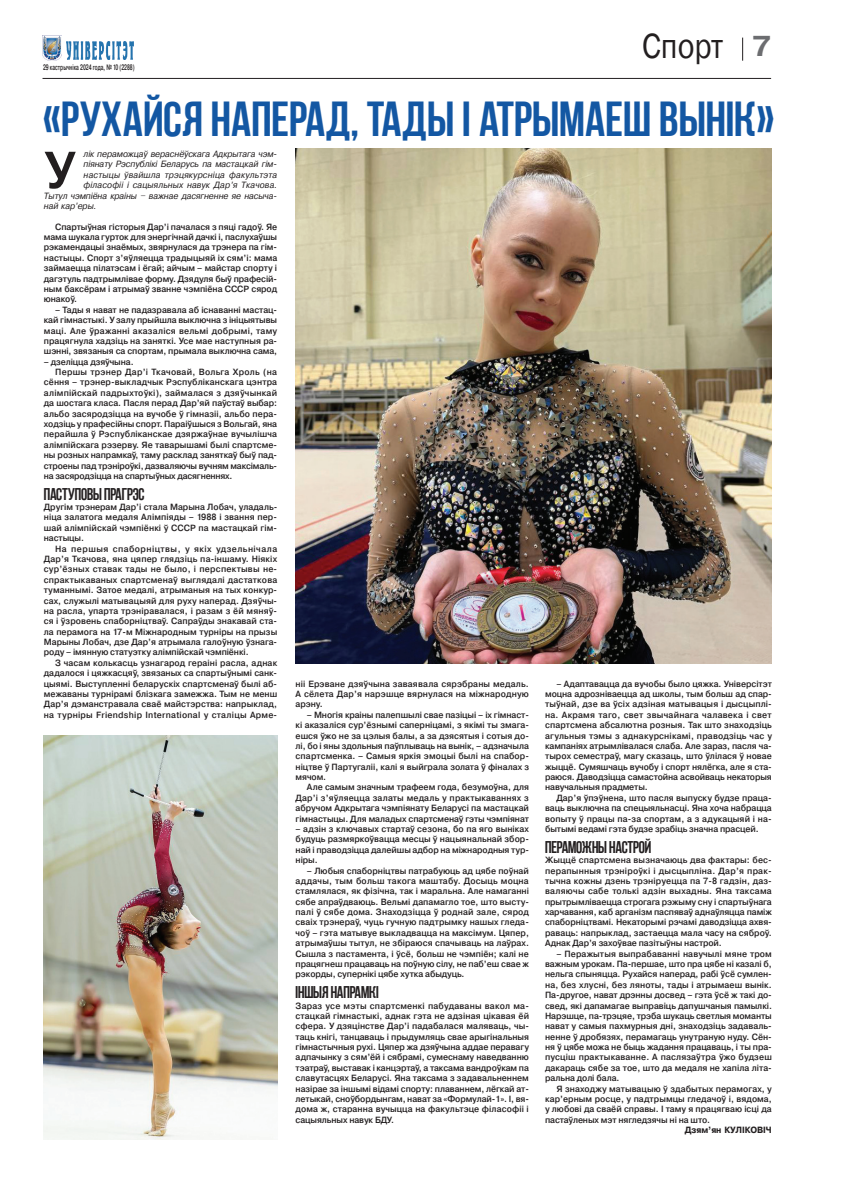
<style>
.page{position:relative;width:842px;height:1191px;background:#fff}
.page>*{position:absolute;margin:0;border:0;box-sizing:border-box;transform-origin:0 0}
.t1{font:500 52px "Pragmatica";color:#231f20}
.t2{font:49px "AA Bebas Neue";letter-spacing:.01em;color:#1357a3}
.t3{font:36px "Franklin Gothic";color:#231f20;scale:.9 1}
.t4{font:28.6px "Pragmatica Bold Cyrillic";color:#6c6d70}
.t5{font:17px "AA Bebas Neue";letter-spacing:-.01em;color:#231f20;scale:.95 1}
.t6{font:500 9px/10.4px "Pragmatica";letter-spacing:-.005em;color:#231f20;text-align:justify;scale:.95 1}
.t7{font:9px "Pragmatica Italic Cyrillic";letter-spacing:-.01em;color:#231f20;scale:.95 1}
.t8{font:500 9px "Pragmatica";letter-spacing:.02em;color:#231f20;scale:.95 1}
.t9{font:500 9px "Pragmatica";letter-spacing:.015em;color:#231f20;scale:.95 1}
.t10{font:500 9px "Pragmatica";letter-spacing:.025em;color:#231f20;scale:.95 1}
.t11{font:9px "Pragmatica Italic Cyrillic";letter-spacing:.01em;color:#231f20;scale:.95 1}
.t12{font:9px "Pragmatica Italic Cyrillic";letter-spacing:.02em;color:#231f20;scale:.95 1}
.t13{font:9px "Pragmatica Bold Cyrillic";letter-spacing:-.01em;color:#231f20;scale:.95 1}
.t14{font:500 8px "Pragmatica";color:#231f20;scale:.6 1}
</style>
<div class="page">
<hr style="left:43px;top:78px;width:728px;height:1px;background:#231f20">
<img style="left:43px;top:35px;width:19px;height:26px">
<img style="left:67px;top:42px;width:66px;height:17px">
<svg style="left:742px;top:38px;width:1px;height:23px"></svg>
<img style="left:296px;top:149px;width:475px;height:514px">
<img style="left:43px;top:735px;width:234px;height:404px">
<p class="t14" style="left:43px;top:62px;width:154px">29 кастрычніка 2024 года, № 10 (2288)</p>
<h3 class="t3" style="left:642px;top:24px;width:91px">Спорт</h3>
<h3 class="t4" style="left:752px;top:31px;width:20px">7</h3>
<h2 class="t2" style="left:43px;top:91px;width:732px">«Рухайся наперад, тады і атрымаеш вынік»</h2>
<p class="t7" style="left:84px;top:149px;width:205px">лік пераможцаў вераснёўскага Адкрытага чэм-</p>
<p class="t7" style="left:84px;top:160px;width:205px">піянату Рэспублікі Беларусь па мастацкай гім-</p>
<p class="t12" style="left:84px;top:170px;width:205px">настыцы ўвайшла трэцякурсніца факультэта</p>
<p class="t11" style="left:84px;top:180px;width:205px">філасофіі і сацыяльных навук Дар’я Ткачова.</p>
<p class="t7" style="left:44px;top:191px;width:247px">Тытул чэмпіёна краіны – важнае дасягненне яе насыча-</p>
<p class="t7" style="left:44px;top:201px;width:57px">най кар’еры.</p>
<p class="t6" style="left:44px;top:221px;width:247px;text-indent:11px">Спартыўная гісторыя Дар’і пачалася з пяці гадоў. Яе мама шукала гурток для энергічнай дачкі і, паслухаўшы рэкамендацыі знаёмых, звярнулася да трэнера па гім&shy;настыцы. Спорт з’яўляецца традыцыяй іх сям’і: мама займаецца пілатэсам і ёгай; айчым – майстар спорту і дагэтуль падтрымлівае форму. Дзядуля быў прафесій&shy;ным баксёрам і атрымаў званне чэмпіёна СССР сярод юнакоў.</p>
<p class="t6" style="left:44px;top:304px;width:247px;text-indent:11px">– Тады я нават не падазравала аб існаванні мастац&shy;кай гімнастыкі. У залу прыйшла выключна з ініцыятывы маці. Але ўражанні аказаліся вельмі добрымі, таму працягнула хадзіць на заняткі. Усе мае наступныя ра&shy;шэнні, звязаныя са спортам, прымала выключна сама,</p>
<p class="t6" style="left:44px;top:356px;width:96px">– дзеліцца дзяўчына.</p>
<p class="t10" style="left:55px;top:366px;width:235px">Першы трэнер Дар’і Ткачовай, Вольга Хроль (на</p>
<p class="t6" style="left:44px;top:377px;width:247px">сёння – трэнер-выкладчык Рэспубліканскага цэнтра</p>
<p class="t8" style="left:44px;top:387px;width:247px">алімпійскай падрыхтоўкі), займалася з дзяўчынкай</p>
<p class="t6" style="left:44px;top:398px;width:247px">да шостага класа. Пасля перад Дар’яй паўстаў выбар:</p>
<p class="t6" style="left:44px;top:408px;width:247px">альбо засяродзіцца на вучобе ў гімназіі, альбо пера-</p>
<p class="t6" style="left:44px;top:418px;width:247px">ходзіць у прафесійны спорт. Параіўшыся з Вольгай, яна</p>
<p class="t9" style="left:44px;top:428px;width:247px">перайшла ў Рэспубліканскае дзяржаўнае вучылішча</p>
<p class="t6" style="left:44px;top:439px;width:247px">алімпійскага рэзерву. Яе таварышамі былі спартсме-</p>
<p class="t6" style="left:44px;top:450px;width:246px">ны розных напрамкаў, таму расклад заняткаў быў пад-</p>
<p class="t6" style="left:44px;top:460px;width:247px">строены пад трэніроўкі, дазваляючы вучням максімаль-</p>
<p class="t6" style="left:44px;top:470px;width:200px">на засяродзіцца на спартыўных дасягненнях.</p>
<h3 class="t5" style="left:44px;top:484px;width:107px">Паступовы прагрэс</h3>
<p class="t6" style="left:44px;top:501px;width:247px;text-align:left">Другім трэнерам Дар’і стала Марына Лобач, уладаль&shy;ніца залатога медаля Алімпіяды – 1988 і звання пер&shy;шай алімпійскай чэмпіёнкі ў СССР па мастацкай гім&shy;настыцы.</p>
<p class="t6" style="left:44px;top:543px;width:247px;text-indent:11px">На першыя спаборніцтвы, у якіх удзельнічала Дар’я Ткачова, яна цяпер глядзіць па-іншаму. Ніякіх сур’ёзных ставак тады не было, і перспектывы не&shy;спрактыкаваных спартсменаў выглядалі дастаткова туманнымі. Затое медалі, атрыманыя на тых конкур&shy;сах, служылі матывацыяй для руху наперад. Дзяўчы&shy;на расла, упарта трэніравалася, і разам з ёй мяняў&shy;ся і ўзровень спаборніцтваў. Сапраўды знакавай ста&shy;ла перамога на 17-м Міжнародным турніры на прызы Марыны Лобач, дзе Дар’я атрымала галоўную ўзнага&shy;роду – імянную статуэтку алімпійскай чэмпіёнкі.</p>
<p class="t6" style="left:44px;top:657px;width:247px;text-indent:11px">З часам колькасць узнагарод гераіні расла, аднак дадалося і цяжкасцяў, звязаных са спартыўнымі санк&shy;цыямі. Выступленні беларускіх спартсменаў былі аб&shy;межаваны турнірамі блізкага замежжа. Тым не менш Дар’я дэманстравала сваё майстэрства: напрыклад, на турніры Friendship International у сталіцы Арме-</p>
<h1 class="t1" style="left:44px;top:137px;width:33px">У</h1>
<p class="t6" style="left:296px;top:678px;width:247px">ніі Ерэване дзяўчына заваявала сярэбраны медаль.<br>А сёлета Дар’я нарэшце вярнулася на міжнародную арэну.</p>
<p class="t6" style="left:296px;top:709px;width:247px;text-indent:11px">– Многія краіны палепшылі свае пазіцыі – іх гімнаст&shy;кі аказаліся сур’ёзнымі саперніцамі, з якімі ты змага&shy;ешся ўжо не за цэлыя балы, а за дзясятыя і сотыя до&shy;лі, бо і яны здольныя паўплываць на вынік, – адзначыла спартсменка. – Самыя яркія эмоцыі былі на спабор&shy;ніцтве ў Партугаліі, калі я выйграла золата ў фіналах з мячом.</p>
<p class="t6" style="left:296px;top:782px;width:247px;text-indent:11px">Але самым значным трафеем года, безумоўна, для Дар’і з’яўляецца залаты медаль у практыкаваннях з абручом Адкрытага чэмпіянату Беларусі па мастацкай гімнастыцы. Для маладых спартсменаў гэты чэмпіянат</p>
<p class="t6" style="left:296px;top:823px;width:247px">– адзін з ключавых стартаў сезона, бо па яго выніках будуць размяркоўвацца месцы ў нацыянальнай збор&shy;най і праводзіцца далейшы адбор на міжнародныя тур&shy;ніры.</p>
<p class="t6" style="left:296px;top:865px;width:247px;text-indent:11px">– Любыя спаборніцтвы патрабуюць ад цябе поўнай аддачы, тым больш такога маштабу. Досыць моцна стамлялася, як фізічна, так і маральна. Але намаганні сябе апраўдваюць. Вельмі дапамагло тое, што высту&shy;палі ў сябе дома. Знаходзіцца ў роднай зале, сярод сваіх трэнераў, чуць гучную падтрымку нашых гледа&shy;чоў – гэта матывуе выкладвацца на максімум. Цяпер, атрымаўшы тытул, не збіраюся спачываць на лаўрах.<br>Сышла з пастамента, і ўсё, больш не чэмпіён; калі не працягнеш працаваць на поўную сілу, не паб’еш свае ж рэкорды, супернікі цябе хутка абыдуць.</p>
<h3 class="t5" style="left:296px;top:982px;width:89px">Іншыя напрамкі</h3>
<p class="t6" style="left:296px;top:1000px;width:247px">Зараз усе мэты спартсменкі пабудаваны вакол ма&shy;стацкай гімнастыкі, аднак гэта не адзіная цікавая ёй сфера. У дзяцінстве Дар’і падабалася маляваць, чы&shy;таць кнігі, танцаваць і прыдумляць свае арыгінальныя гімнастычныя рухі. Цяпер жа дзяўчына аддае перавагу адпачынку з сям’ёй і сябрамі, сумеснаму наведванню тэатраў, выставак і канцэртаў, а таксама вандроўкам па славутасцях Беларусі. Яна таксама з задавальненнем назірае за іншымі відамі спорту: плаваннем, лёгкай ат&shy;летыкай, сноўбордынгам, нават за «Формулай-1». І, вя&shy;дома ж, старанна вучыцца на факультэце філасофіі і сацыяльных навук БДУ.</p>
<p class="t6" style="left:545px;top:678px;width:240px;text-indent:11px">– Адаптавацца да вучобы было цяжка. Універсітэт моцна адрозніваецца ад школы, тым больш ад спар&shy;тыўнай, дзе ва ўсіх адзіная матывацыя і дысцыплі&shy;на. Акрамя таго, свет звычайнага чалавека і свет спартсмена абсалютна розныя. Так што знаходзіць агульныя тэмы з аднакурснікамі, праводзіць час у кампаніях атрымлівалася слаба. Але зараз, пасля ча&shy;тырох семестраў, магу сказаць, што ўлілася ў новае жыццё. Сумяшчаць вучобу і спорт нялёгка, але я ста&shy;раюся. Даводзіцца самастойна асвойваць некаторыя навучальныя прадметы.</p>
<p class="t6" style="left:545px;top:792px;width:240px;text-indent:11px">Дар’я ўпэўнена, што пасля выпуску будзе праца&shy;ваць выключна па спецыяльнасці. Яна хоча набрацца вопыту ў працы па-за спортам, а з адукацыяй і на&shy;бытымі ведамі гэта будзе зрабіць значна прасцей.</p>
<h3 class="t5" style="left:545px;top:837px;width:113px">Пераможны настрой</h3>
<p class="t6" style="left:545px;top:854px;width:240px">Жыццё спартсмена вызначаюць два фактары: бес&shy;перапынныя трэніроўкі і дысцыпліна. Дар’я прак&shy;тычна кожны дзень трэніруецца па 7-8 гадзін, даз&shy;валяючы сабе толькі адзін выхадны. Яна таксама прытрымліваецца строгага рэжыму сну і спартыўнага харчавання, каб арганізм паспяваў аднаўляцца паміж спаборніцтвамі. Некаторымі рэчамі даводзіцца ахвя&shy;раваць: напрыклад, застаецца мала часу на сяброў.<br>Аднак Дар’я захоўвае пазітыўны настрой.</p>
<p class="t6" style="left:545px;top:948px;width:240px;text-indent:11px">– Перажытыя выпрабаванні навучылі мяне тром важным урокам. Па-першае, што пра цябе ні казалі б, нельга спыняцца. Рухайся наперад, рабі ўсё сумлен&shy;на, без хлусні, без ляноты, тады і атрымаеш вынік.<br>Па-другое, нават дрэнны досвед – гэта ўсё ж такі до&shy;свед, які дапамагае выправіць дапушчаныя памылкі.<br>Нарэшце, па-трэцяе, трэба шукаць светлыя моманты нават у самыя пахмурныя дні, знаходзіць задаваль&shy;ненне ў дробязях, перамагаць унутраную нуду. Сён&shy;ня ў цябе можа не быць жадання працаваць, і ты пра&shy;пусціш практыкаванне. А паслязаўтра ўжо будзеш дакараць сябе за тое, што да медаля не хапіла літа&shy;ральна долі бала.</p>
<p class="t6" style="left:545px;top:1083px;width:240px;text-indent:11px">Я знаходжу матывацыю ў здабытых перамогах, у кар’ерным росце, у падтрымцы гледачоў і, вядома, у любові да сваёй справы. І таму я працягваю ісці да пастаўленых мэт нягледзячы ні на што.</p>
<p class="t13" style="left:685px;top:1125px;width:93px">Дзям’ян КУЛІКОВІЧ</p>
</div>
